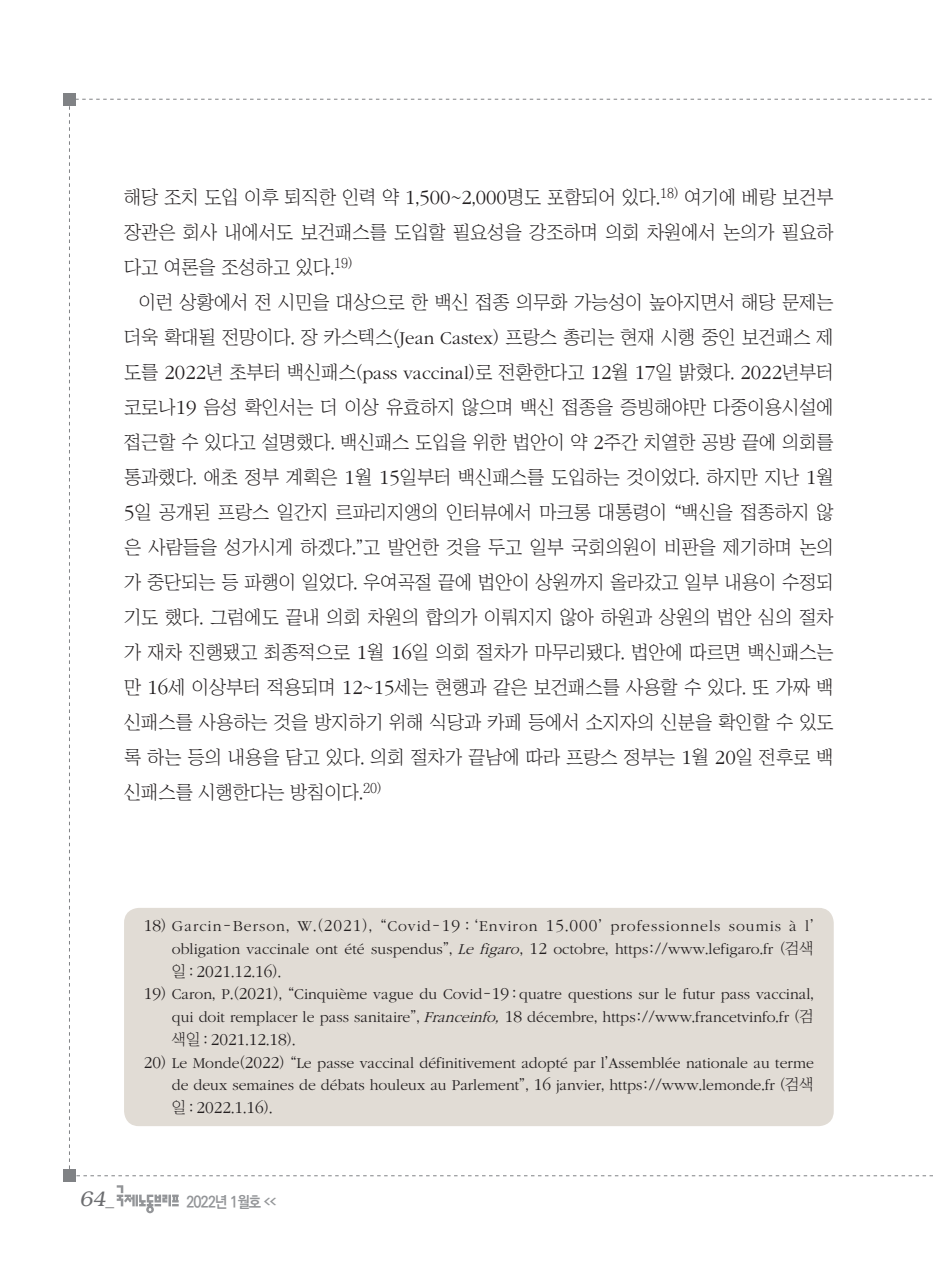
<style>
.page{position:relative;width:933px;height:1275px;background:#fff}
.page>*{position:absolute;margin:0;border:0;box-sizing:border-box;transform-origin:0 0}
.t1{font:italic 300 21px "Bookman";color:#6c6d70}
.본문{font:18.9px/35px "Chosunilbo NM";color:#231f20;text-align:justify}
.각주{font:300 17.32px "ITC Garamond Std";color:#231f20}
.각주-2{font:300 15.75px/22.8px "ITC Garamond Std";color:#231f20;text-align:right}
.t2{font:700 15.75px "Ko Pub Dotum";letter-spacing:-.055em;color:#939598;scale:.9 1}
.s1{font-family:"ITC Garamond Std";font-weight:300;font-size:20.82px}
.s2{font-family:"ITC Garamond Std";font-weight:300}
.s3{font-size:17.32px}
.s4{font-family:"Chosunilbo NM";font-weight:400}
.s5{font-style:italic}
.s6{font-family:"Chosunilbo NM";font-weight:400;font-size:15.75px}
.s7{font-family:"Chosunilbo NM";font-weight:400;font-style:italic}
.s8{font-family:"Helvetica";font-weight:400;font-style:normal;font-size:17.5px}
.s9{font-size:7.88px}
</style>
<div class="page">
<div style="left:64px;top:1170px;width:12px;height:12px;background:#808285"></div>
<div style="left:64px;top:93px;width:12px;height:12px;background:#808285"></div>
<svg style="left:117px;top:1185px;width:62px;height:28px"></svg>
<div style="left:124px;top:908px;width:709px;height:218px;background:#e1dcd5;border-radius:15px"></div>
<p class="본문" style="left:124px;top:179px;width:711px">해당 조치 도입 이후 퇴직한 인력 약 <span class="s1">1</span>,<span class="s1">500</span>~<span class="s1">2</span>,<span class="s1">000</span>명도 포함되어 있다.<sup>18)</sup> 여기에 베랑 보건부 장관은 회사 내에서도 보건패스를 도입할 필요성을 강조하며 의회 차원에서 논의가 필요하 다고 여론을 조성하고 있다.<sup>19)</sup></p>
<p class="본문" style="left:124px;top:284px;width:711px;text-indent:15px">이런 상황에서 전 시민을 대상으로 한 백신 접종 의무화 가능성이 높아지면서 해당 문제는 더욱 확대될 전망이다. 장 카스텍스(<span class="s2">Jean Castex</span>) 프랑스 총리는 현재 시행 중인 보건패스 제 도를 <span class="s1">2022</span>년 초부터 백신패스(<span class="s2">pass vaccinal</span>)로 전환한다고 <span class="s1">12</span>월 <span class="s1">17</span>일 밝혔다. <span class="s1">2022</span>년부터 코로나<span class="s1">19</span> 음성 확인서는 더 이상 유효하지 않으며 백신 접종을 증빙해야만 다중이용시설에 접근할 수 있다고 설명했다. 백신패스 도입을 위한 법안이 약 <span class="s1">2</span>주간 치열한 공방 끝에 의회를 통과했다. 애초 정부 계획은 <span class="s1">1</span>월 <span class="s1">15</span>일부터 백신패스를 도입하는 것이었다. 하지만 지난 <span class="s1">1</span>월 <span class="s1">5</span>일 공개된 프랑스 일간지 르파리지앵의 인터뷰에서 마크롱 대통령이 “백신을 접종하지 않 은 사람들을 성가시게 하겠다.”고 발언한 것을 두고 일부 국회의원이 비판을 제기하며 논의 가 중단되는 등 파행이 일었다. 우여곡절 끝에 법안이 상원까지 올라갔고 일부 내용이 수정되 기도 했다. 그럼에도 끝내 의회 차원의 합의가 이뤄지지 않아 하원과 상원의 법안 심의 절차 가 재차 진행됐고 최종적으로 <span class="s1">1</span>월 <span class="s1">16</span>일 의회 절차가 마무리됐다. 법안에 따르면 백신패스는 만 <span class="s1">16</span>세 이상부터 적용되며 <span class="s1">12</span>~<span class="s1">15</span>세는 현행과 같은 보건패스를 사용할 수 있다. 또 가짜 백 신패스를 사용하는 것을 방지하기 위해 식당과 카페 등에서 소지자의 신분을 확인할 수 있도 록 하는 등의 내용을 담고 있다. 의회 절차가 끝남에 따라 프랑스 정부는 <span class="s1">1</span>월 <span class="s1">20</span>일 전후로 백 신패스를 시행한다는 방침이다.<sup>20)</sup></p>
<p class="각주-2" style="left:144px;top:915px;width:671px"><span class="s3">18</span><span class="s4">)</span> Garcin<span class="s4">-</span>Berson<span class="s4">,</span> W<span class="s4">.(</span><span class="s3">2021</span><span class="s4">), “</span>Covid<span class="s4">-</span><span class="s3">19</span> <span class="s4">: ‘</span>Environ <span class="s3">15</span><span class="s4">.</span><span class="s3">000</span><span class="s4">’</span> professionnels soumis à l<span class="s4">’ </span>obligation vaccinale ont été suspendus<span class="s4">”,</span> <span class="s5">Lefigaro</span><span class="s4">,</span> <span class="s3">12</span> octobre<span class="s4">,</span> https<span class="s4">://</span>www<span class="s4">.</span>lefigaro<span class="s4">.</span>fr <span class="s4">(검색</span></p>
<p class="각주" style="left:172px;top:962px;width:111px"><span class="s6">일 :</span> 2021<span class="s6">.</span>12<span class="s6">.</span>16<span class="s6">).</span></p>
<p class="각주-2" style="left:144px;top:983px;width:671px"><span class="s3">19</span><span class="s4">)</span> Caron<span class="s4">,</span> P<span class="s4">.(</span><span class="s3">2021</span><span class="s4">), “</span>Cinquième vague du Covid<span class="s4">-</span><span class="s3">19</span> <span class="s4">:</span> quatre questions sur le futur pass vaccinal<span class="s4">, </span>qui doit remplacer le pass sanitaire<span class="s4">”,</span> <span class="s5">Franceinfo</span><span class="s7">,</span> <span class="s3">18</span> décembre<span class="s4">,</span> https<span class="s4">://</span>www<span class="s4">.</span>francetvinfo<span class="s4">.</span>fr <span class="s4">(검</span></p>
<p class="각주" style="left:172px;top:1030px;width:125px"><span class="s6">색일 :</span> 2021<span class="s6">.</span>12<span class="s6">.</span>18<span class="s6">).</span></p>
<p class="각주-2" style="left:144px;top:1051px;width:671px"><span class="s3">20</span><span class="s4">)</span> Le Monde<span class="s4">(</span><span class="s3">2022</span><span class="s4">) “</span>Le passe vaccinal définitivement adopté par l<span class="s4">’</span>Assemblée nationale au terme de deux semaines de débats houleux au Parlement<span class="s4">”,</span> <span class="s3">16</span> janvier<span class="s4">,</span> https<span class="s4">://</span>www<span class="s4">.</span>lemonde<span class="s4">.</span>fr <span class="s4">(검색</span></p>
<p class="각주" style="left:172px;top:1098px;width:102px"><span class="s6">일 :</span> 2022<span class="s6">.</span>1<span class="s6">.</span>16<span class="s6">).</span></p>
<p class="t1" style="left:79px;top:1187px;width:36px">64<span class="s8">_</span></p>
<p class="t2" style="left:186px;top:1194px;width:101px">2022년 1월호 <span class="s9">&lt;&lt;</span></p>
</div>
